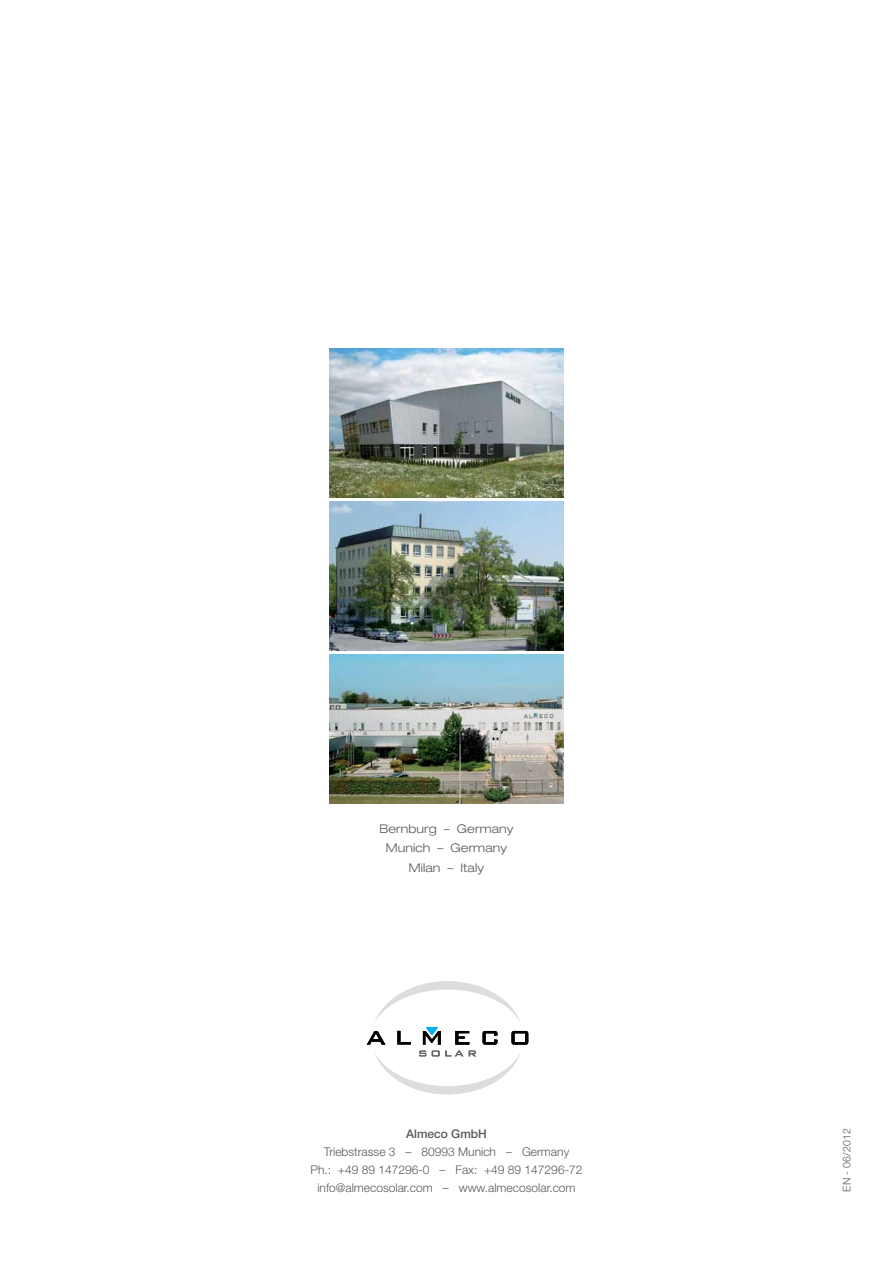
<style>
.page{position:relative;width:893px;height:1263px;background:#fff}
.page>*{position:absolute;margin:0;border:0;box-sizing:border-box;transform-origin:0 0}
.t1{font:300 12px/18px "Helvetica Neue";color:#58595b;text-align:center}
.t2{font:300 expanded 12px/19.5px "Helvetica Neue";letter-spacing:.01em;color:#58595b;text-align:center}
.t3{font:500 12px "Helvetica Neue";color:#58595b}
.t4{font:300 10.5px "Helvetica Neue";letter-spacing:.01em;color:#58595b}
</style>
<div class="page">
<svg style="left:367px;top:981px;width:161px;height:113px"></svg>
<img style="left:330px;top:502px;width:233px;height:149px">
<img style="left:330px;top:655px;width:233px;height:149px">
<img style="left:330px;top:349px;width:233px;height:148px">
<p class="t2" style="left:379px;top:819px;width:136px">Bernburg – Germany<br>Munich – Germany<br>Milan – Italy</p>
<p class="t3" style="left:406px;top:1126px;width:82px">Almeco GmbH</p>
<p class="t1" style="left:311px;top:1142px;width:273px">Triebstrasse 3 – 80993 Munich – Germany<br>Ph.: +49 89 147296-0 – Fax: +49 89 147296-72 info@almecosolar.com – www.almecosolar.com</p>
<p class="t4" style="left:840px;top:1191px;width:65px;rotate:-90deg">EN - 06/2012</p>
</div>
